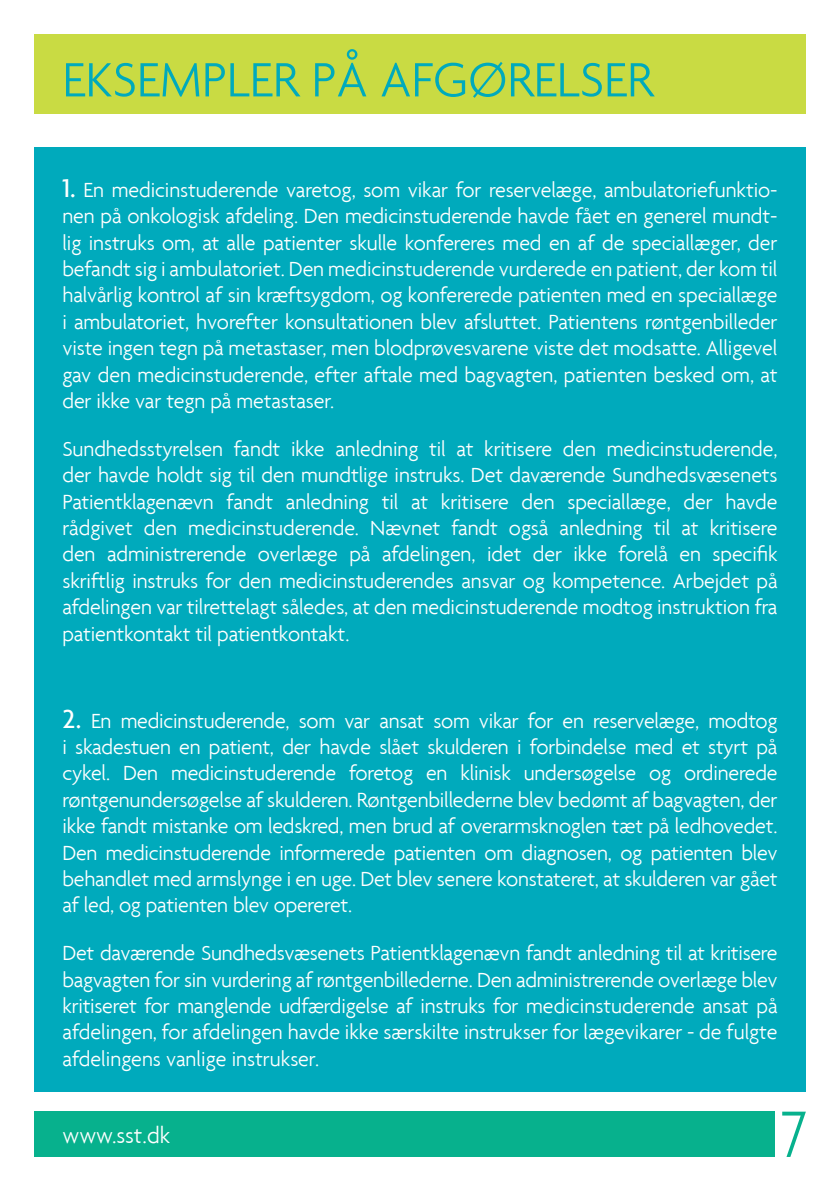
<style>
.page{position:relative;width:840px;height:1191px;background:#fff}
.page>*{position:absolute;margin:0;border:0;box-sizing:border-box;transform-origin:0 0}
.t1{font:300 71px "Agenda";color:#07b18d;scale:.8 1}
.t2{font:300 52px "Agenda";color:#00aabc}
.t3{font:300 24px "Agenda";color:#fff}
.boks{font:300 22px/26.4px "Agenda";letter-spacing:-.005em;color:#fff;text-align:justify}
.s1{font-weight:500;font-size:28px}
</style>
<div class="page">
<div style="left:34px;top:34px;width:771px;height:79px;background:#c9db43"></div>
<div style="left:34px;top:1111px;width:740px;height:46px;background:#07b18d"></div>
<div style="left:34px;top:147px;width:771px;height:944px;background:#00aabc"></div>
<p class="t2" style="left:62px;top:49px;width:592px">EKSEMPLER PÅ AFGØRELSER</p>
<p class="boks" style="left:62px;top:176px;width:716px"><span class="s1">1.</span> En medicinstuderende varetog, som vikar for reservelæge, ambulatoriefunktio&shy;nen på onkologisk afdeling. Den medicinstuderende havde fået en generel mundt&shy;lig instruks om, at alle patienter skulle konfereres med en af de speciallæger, der befandt sig i ambulatoriet. Den medicinstuderende vurderede en patient, der kom til halvårlig kontrol af sin kræftsygdom, og konfererede patienten med en speciallæge i ambulatoriet, hvorefter konsultationen blev afsluttet. Patientens røntgenbilleder viste ingen tegn på metastaser, men blodprøvesvarene viste det modsatte. Alligevel gav den medicinstuderende, efter aftale med bagvagten, patienten besked om, at der ikke var tegn på metastaser.</p>
<p class="boks" style="left:62px;top:435px;width:716px">Sundhedsstyrelsen fandt ikke anledning til at kritisere den medicinstuderende, der havde holdt sig til den mundtlige instruks. Det daværende Sundhedsvæsenets Patientklagenævn fandt anledning til at kritisere den speciallæge, der havde rådgivet den medicinstuderende. Nævnet fandt også anledning til at kritisere den administrerende overlæge på afdelingen, idet der ikke forelå en specifik skriftlig instruks for den medicinstuderendes ansvar og kompetence. Arbejdet på afdelingen var tilrettelagt således, at den medicinstuderende modtog instruktion fra patientkontakt til patientkontakt.</p>
<p class="boks" style="left:62px;top:707px;width:716px"><span class="s1">2.</span> En medicinstuderende, som var ansat som vikar for en reservelæge, modtog i skadestuen en patient, der havde slået skulderen i forbindelse med et styrt på cykel. Den medicinstuderende foretog en klinisk undersøgelse og ordinerede røntgenundersøgelse af skulderen. Røntgenbillederne blev bedømt af bagvagten, der ikke fandt mistanke om ledskred, men brud af overarmsknoglen tæt på ledhovedet.<br>Den medicinstuderende informerede patienten om diagnosen, og patienten blev behandlet med armslynge i en uge. Det blev senere konstateret, at skulderen var gået af led, og patienten blev opereret.</p>
<p class="boks" style="left:62px;top:939px;width:716px">Det daværende Sundhedsvæsenets Patientklagenævn fandt anledning til at kritisere bagvagten for sin vurdering af røntgenbillederne. Den administrerende overlæge blev kritiseret for manglende udfærdigelse af instruks for medicinstuderende ansat på afdelingen, for afdelingen havde ikke særskilte instrukser for lægevikarer - de fulgte afdelingens vanlige instrukser.</p>
<p class="t3" style="left:62px;top:1121px;width:109px">www.sst.dk</p>
<p class="t1" style="left:781px;top:1092px;width:33px">7</p>
</div>
